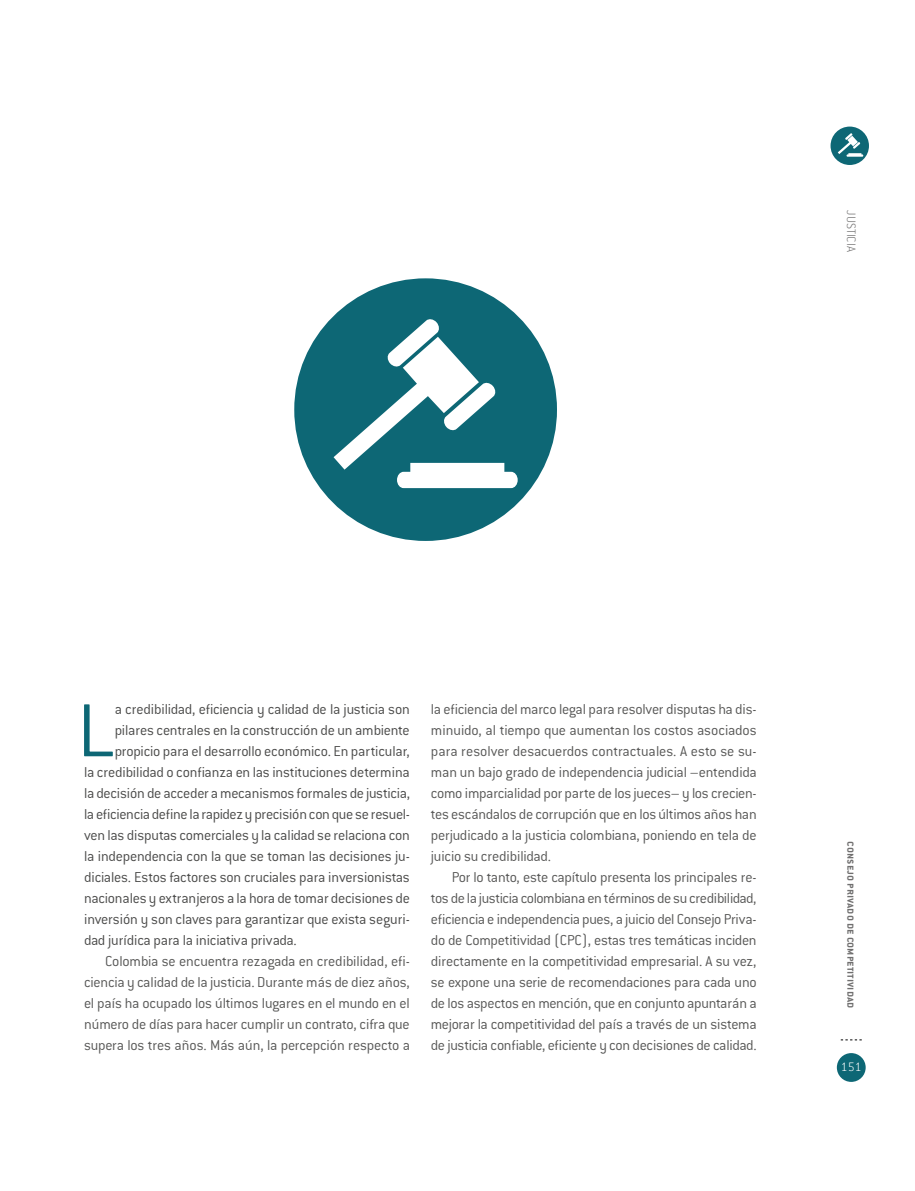
<style>
.page{position:relative;width:915px;height:1191px;background:#fff}
.page>*{position:absolute;margin:0;border:0;box-sizing:border-box;transform-origin:0 0}
.t1{font:300 82.5px "Conduit ITC Std";color:#0d6775}
.t2{font:300 15.75px/21px "Conduit ITC Std";letter-spacing:-.015em;color:#575756;text-align:justify}
.t3{font:300 15.75px "Conduit ITC Std";letter-spacing:-.015em;color:#4a4a49}
.t4{font:200 13.5px "Conduit ITC Std";color:#706f6f}
.t5{font:200 13.5px "Conduit ITC Std";color:#fff}
.t6{font:700 12px "Conduit ITC Std";color:#706f6f}
</style>
<div class="page">
<div style="left:830px;top:127px;width:38px;height:38px;background:#0d6775;border-radius:50%"></div>
<svg style="left:837px;top:133px;width:26px;height:24px"></svg>
<div style="left:294px;top:278px;width:262px;height:263px;background:#0d6775;border-radius:50%"></div>
<svg style="left:333px;top:319px;width:184px;height:169px"></svg>
<div style="left:836px;top:1053px;width:29px;height:29px;background:#0d6775;border-radius:50%"></div>
<svg style="left:840px;top:1039px;width:21px;height:1px"></svg>
<p class="t4" style="left:859px;top:210px;width:43px;rotate:90deg">JUSTICIA</p>
<h1 class="t1" style="left:77px;top:680px;width:39px">L</h1>
<p class="t3" style="left:115px;top:700px;width:296px">a credibilidad, eficiencia y calidad de la justicia son</p>
<p class="t3" style="left:115px;top:721px;width:296px">pilares centrales en la construcción de un ambiente</p>
<p class="t3" style="left:115px;top:742px;width:296px">propicio para el desarrollo económico. En particular,</p>
<p class="t3" style="left:84px;top:763px;width:327px">la credibilidad o confianza en las instituciones determina</p>
<p class="t3" style="left:84px;top:784px;width:327px">la decisión de acceder a mecanismos formales de justicia,</p>
<p class="t3" style="left:84px;top:805px;width:327px">la eficiencia define la rapidez y precisión con que se resuel-</p>
<p class="t3" style="left:84px;top:826px;width:327px">ven las disputas comerciales y la calidad se relaciona con</p>
<p class="t3" style="left:84px;top:847px;width:327px">la independencia con la que se toman las decisiones ju-</p>
<p class="t3" style="left:84px;top:868px;width:327px">diciales. Estos factores son cruciales para inversionistas</p>
<p class="t3" style="left:84px;top:889px;width:327px">nacionales y extranjeros a la hora de tomar decisiones de</p>
<p class="t3" style="left:84px;top:910px;width:327px">inversión y son claves para garantizar que exista seguri-</p>
<p class="t3" style="left:84px;top:930px;width:214px">dad jurídica para la iniciativa privada.</p>
<p class="t2" style="left:84px;top:950px;width:327px;text-indent:21px">Colombia se encuentra rezagada en credibilidad, efi&shy;ciencia y calidad de la justicia. Durante más de diez años, el país ha ocupado los últimos lugares en el mundo en el número de días para hacer cumplir un contrato, cifra que supera los tres años. Más aún, la percepción respecto a</p>
<p class="t2" style="left:430px;top:698px;width:327px">la eficiencia del marco legal para resolver disputas ha dis&shy;minuido, al tiempo que aumentan los costos asociados para resolver desacuerdos contractuales. A esto se su&shy;man un bajo grado de independencia judicial –entendida como imparcialidad por parte de los jueces– y los crecien&shy;tes escándalos de corrupción que en los últimos años han perjudicado a la justicia colombiana, poniendo en tela de juicio su credibilidad.</p>
<p class="t2" style="left:430px;top:866px;width:327px;text-indent:21px">Por lo tanto, este capítulo presenta los principales re&shy;tos de la justicia colombiana en términos de su credibilidad, eficiencia e independencia pues, a juicio del Consejo Priva&shy;do de Competitividad (CPC), estas tres temáticas inciden directamente en la competitividad empresarial. A su vez, se expone una serie de recomendaciones para cada uno de los aspectos en mención, que en conjunto apuntarán a mejorar la competitividad del país a través de un sistema de justicia confiable, eficiente y con decisiones de calidad.</p>
<p class="t6" style="left:858px;top:841px;width:169px;rotate:90deg">consejo privado de competitividad</p>
<p class="t5" style="left:840px;top:1059px;width:22px">151</p>
</div>
